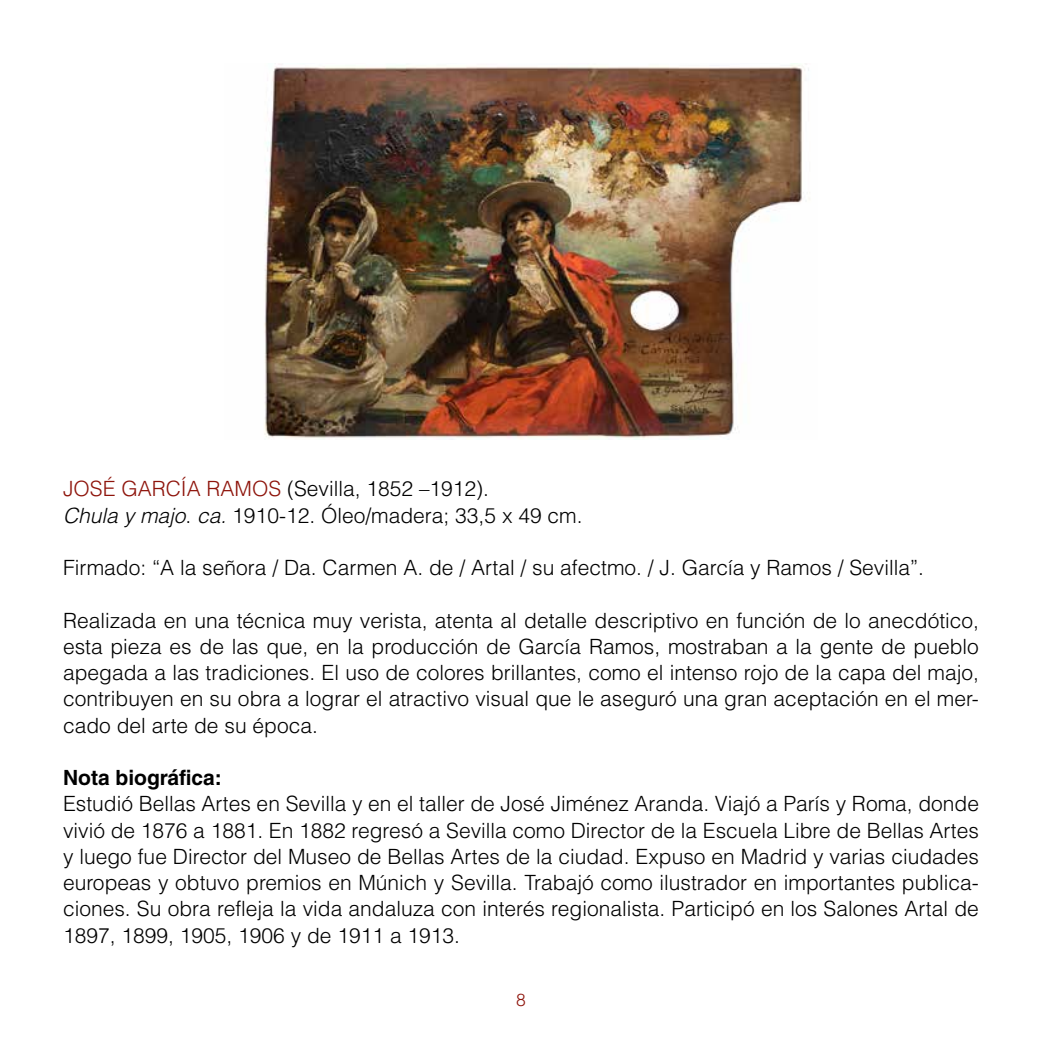
<style>
.page{position:relative;width:1042px;height:1042px;background:#fff}
.page>*{position:absolute;margin:0;border:0;box-sizing:border-box;transform-origin:0 0}
.t1{font:300 21px/26.2px "Helvetica LT Std";color:#000;text-align:justify}
.t2{font:700 21px "Helvetica LT Std";color:#000}
.t3{font:300 17.5px "Helvetica LT Std";color:#8e140b}
.s1{color:#8e140b}
.s2{font-style:italic}
</style>
<div class="page">
<img style="left:264px;top:63px;width:546px;height:376px">
<p class="t1" style="left:63px;top:475px;width:521px"><span class="s1">JOSÉ GARCÍA RAMOS</span> (Sevilla, 1852 –1912).<br><span class="s2">Chula y majo</span>. <span class="s2">ca.</span> 1910-12. Óleo/madera; 33,5 x 49 cm.</p>
<p class="t1" style="left:63px;top:554px;width:862px">Firmado: “A la señora / Da. Carmen A. de / Artal / su afectmo. / J. García y Ramos / Sevilla”.</p>
<p class="t1" style="left:63px;top:607px;width:917px">Realizada en una técnica muy verista, atenta al detalle descriptivo en función de lo anecdótico, esta pieza es de las que, en la producción de García Ramos, mostraban a la gente de pueblo apegada a las tradiciones. El uso de colores brillantes, como el intenso rojo de la capa del majo, contribuyen en su obra a lograr el atractivo visual que le aseguró una gran aceptación en el mer&shy;cado del arte de su época.</p>
<p class="t2" style="left:63px;top:765px;width:160px">Nota biográfica:</p>
<p class="t1" style="left:63px;top:790px;width:917px">Estudió Bellas Artes en Sevilla y en el taller de José Jiménez Aranda. Viajó a París y Roma, donde vivió de 1876 a 1881. En 1882 regresó a Sevilla como Director de la Escuela Libre de Bellas Artes y luego fue Director del Museo de Bellas Artes de la ciudad. Expuso en Madrid y varias ciudades europeas y obtuvo premios en Múnich y Sevilla. Trabajó como ilustrador en importantes publica&shy;ciones. Su obra refleja la vida andaluza con interés regionalista. Participó en los Salones Artal de 1897, 1899, 1905, 1906 y de 1911 a 1913.</p>
<p class="t3" style="left:516px;top:988px;width:11px">8</p>
</div>
